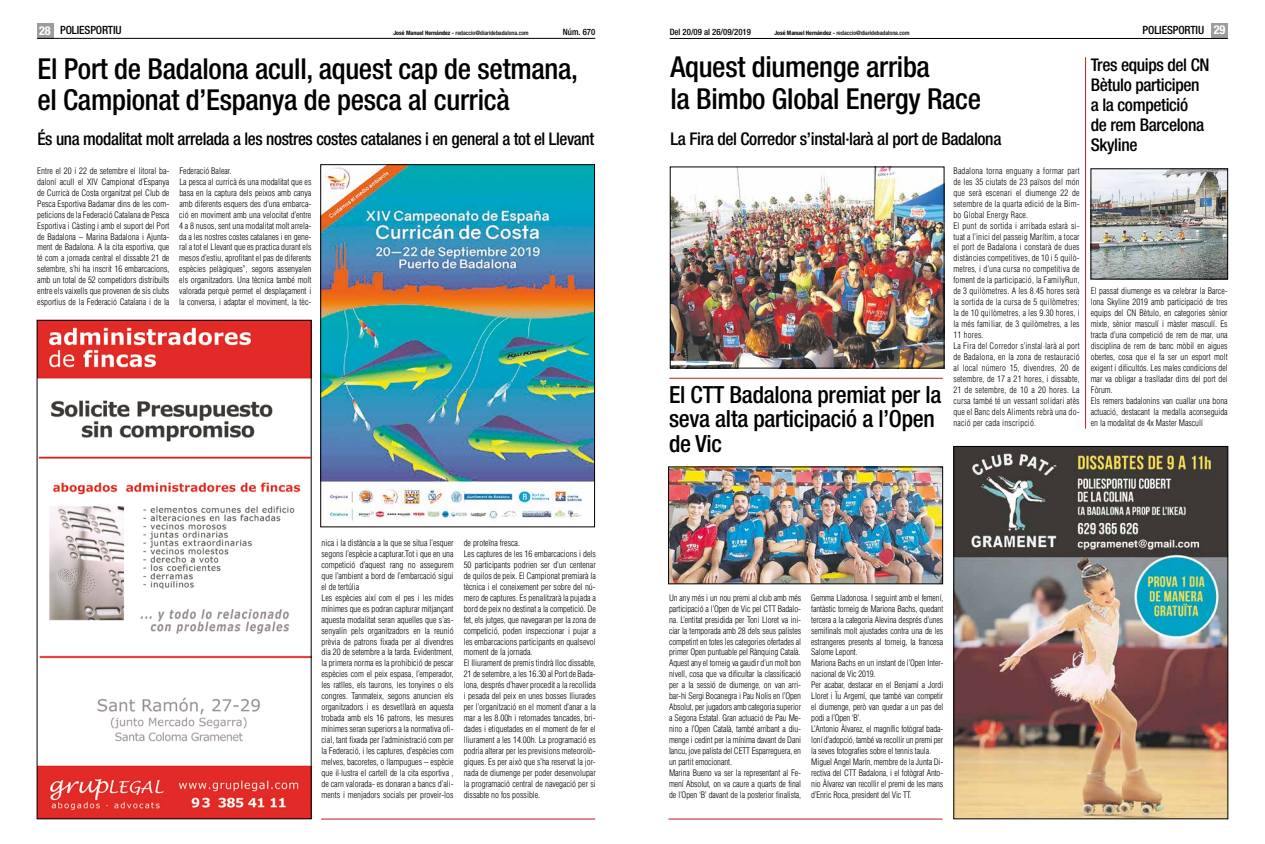
<style>
.page{position:relative;width:1265px;height:844px;background:#fff}
.page>*{position:absolute;margin:0;border:0;box-sizing:border-box;transform-origin:0 0}
.t1{font:500 condensed 28.88px/31.5px "Helvetica Neue";letter-spacing:-.01em;color:#000}
.t2{font:500 condensed 23.62px/24.5px "Helvetica Neue";letter-spacing:-.01em;color:#000}
.t3{font:500 condensed 17.5px/20.1px "Helvetica Neue";letter-spacing:-.02em;color:#000}
.t4{font:500 condensed 11.38px "Helvetica Neue";letter-spacing:-.01em;color:#000}
.t5{font:300 condensed 8.75px/10.9px "Helvetica";color:#000}
.t6{font:300 condensed 8.75px/10.9px "Helvetica";letter-spacing:.02em;color:#000}
.t7{font:500 condensed 8.75px "Helvetica Neue";color:#000}
.t8{font:500 condensed 6.04px "Helvetica Neue";color:#000}
.s1{font-weight:700;font-size:12.25px;color:#fff}
.s2{font-weight:700}
</style>
<div class="page">
<div style="left:37px;top:24px;width:17px;height:15px;background:#9d9d9c"></div>
<hr style="left:37px;top:38px;width:558px;height:1px;background:#000">
<div style="left:1211px;top:23px;width:17px;height:15px;background:#9d9d9c"></div>
<hr style="left:670px;top:38px;width:558px;height:1px;background:#000">
<img style="left:956px;top:448px;width:270px;height:368px">
<div style="left:954px;top:446px;width:274px;height:372px;border:1px solid #000"></div>
<img style="left:672px;top:169px;width:270px;height:197px">
<div style="left:670px;top:167px;width:274px;height:201px;border:1px solid #000"></div>
<img style="left:670px;top:468px;width:271px;height:113px">
<div style="left:668px;top:466px;width:275px;height:117px;border:1px solid #000"></div>
<hr style="left:669px;top:378px;width:274px;height:1px;background:#bd1d1d">
<hr style="left:1085px;top:57px;width:1px;height:371px;background:#bd1d1d">
<img style="left:1093px;top:171px;width:133px;height:106px">
<div style="left:1091px;top:169px;width:137px;height:110px;border:1px solid #000"></div>
<img style="left:39px;top:322px;width:270px;height:494px">
<img style="left:323px;top:166px;width:270px;height:355px">
<div style="left:321px;top:164px;width:274px;height:363px;border:1px solid #000"></div>
<hr style="left:321px;top:818px;width:274px;height:1px;background:#bd1d1d">
<hr style="left:668px;top:818px;width:275px;height:1px;background:#bd1d1d">
<h3 class="t4" style="left:39px;top:24px;width:84px"><span class="s1">28</span> POLIESPORTIU</h3>
<p class="t8" style="left:393px;top:29px;width:137px"><span class="s2">José Manuel Hernández -</span> redaccio@diaridebadalona.com</p>
<p class="t8" style="left:774px;top:29px;width:137px"><span class="s2">José Manuel Hernández -</span> redaccio@diaridebadalona.com</p>
<h3 class="t4" style="left:1143px;top:23px;width:84px">POLIESPORTIU <span class="s1">29</span></h3>
<p class="t7" style="left:563px;top:27px;width:34px">Núm. 670</p>
<p class="t7" style="left:670px;top:26px;width:83px">Del 20/09 al 26/09/2019</p>
<h1 class="t1" style="left:37px;top:52px;width:542px">El Port de Badalona acull, aquest cap de setmana, el Campionat d’Espanya de pesca al curricà</h1>
<h1 class="t1" style="left:670px;top:51px;width:312px">Aquest diumenge arriba<br>la Bimbo Global Energy Race</h1>
<h3 class="t3" style="left:37px;top:129px;width:558px">És una modalitat molt arrelada a les nostres costes catalanes i en general a tot el Llevant</h3>
<h3 class="t3" style="left:670px;top:129px;width:333px">La Fira del Corredor s’instal·larà al port de Badalona</h3>
<p class="t5" style="left:37px;top:165px;width:134px;text-align:justify">Entre el 20 i 22 de setembre el litoral ba&shy;daloní acull el XIV Campionat d’Espanya de Curricà de Costa organitzat pel Club de Pesca Esportiva Badamar dins de les com&shy;peticions de la Federació Catalana de Pesca Esportiva i Càsting i amb el suport del Port de Badalona – Marina Badalona i Ajunta&shy;ment de Badalona. A la cita esportiva, que té com a jornada central el dissabte 21 de setembre, s’hi ha inscrit 16 embarcacions, amb un total de 52 competidors distribuïts entre els vaixells que provenen de sis clubs esportius de la Federació Catalana i de la</p>
<p class="t5" style="left:179px;top:165px;width:134px">Federació Balear.<br>La pesca al curricà és una modalitat que es basa en la captura dels peixos amb canya amb diferents esquers des d’una embarca&shy;ció en moviment amb una velocitat d’entre 4 a 8 nusos, sent una modalitat molt arrela&shy;da a les nostres costes catalanes i en gene&shy;ral a tot el Llevant que es practica durant els mesos d’estiu, aprofitant el pas de diferents espècies pelàgiques”, segons assenyalen els organitzadors. Una tècnica també molt valorada perquè permet el desplaçament i la conversa, i adaptar el moviment, la tèc-</p>
<p class="t6" style="left:953px;top:165px;width:128px">Badalona torna enguany a formar part de les 35 ciutats de 23 països del món que serà escenari el diumenge 22 de setembre de la quarta edició de la Bim&shy;bo Global Energy Race.<br>El punt de sortida i arribada estarà si&shy;tuat a l’inici del passeig Marítim, a tocar el port de Badalona i constarà de dues distàncies competitives, de 10 i 5 quilò&shy;metres, i d’una cursa no competitiva de foment de la participació, la FamilyRun, de 3 quilòmetres. A les 8.45 hores serà la sortida de la cursa de 5 quilòmetres; la de 10 quilòmetres, a les 9.30 hores, i la més familiar, de 3 quilòmetres, a les 11 hores.<br>La Fira del Corredor s’instal·larà al port de Badalona, en la zona de restauració al local número 15, divendres, 20 de setembre, de 17 a 21 hores, i dissabte, 21 de setembre, de 10 a 20 hores. La cursa també té un vessant solidari atès que el Banc dels Aliments rebrà una do&shy;nació per cada inscripció.</p>
<h2 class="t2" style="left:669px;top:382px;width:274px">El CTT Badalona premiat per la seva alta participació a l’Open de Vic</h2>
<h3 class="t3" style="left:1091px;top:54px;width:120px">Tres equips del CN<br>Bètulo participen a la competició<br>de rem Barcelona<br>Skyline</h3>
<p class="t5" style="left:1091px;top:285px;width:138px">El passat diumenge es va celebrar la Barce&shy;lona Skyline 2019 amb participació de tres equips del CN Bètulo, en categories sènior mixte, sènior masculí i màster masculí. Es tracta d’una competició de rem de mar, una disciplina de rem de banc mòbil en aigues obertes, cosa que el fa ser un esport molt exigent i dificultós. Les males condicions del mar va obligar a traslladar dins del port del Fòrum.<br>Els remers badalonins van cuallar una bona actuació, destacant la medalla aconseguida en la modalitat de 4x Master Masculí</p>
<p class="t5" style="left:322px;top:537px;width:134px">nica i la distància a la que se situa l’esquer segons l’espècie a capturar.Tot i que en una competició d’aquest rang no assegurem que l’ambient a bord de l’embarcació sigui el de tertúlia<br>Les espècies així com el pes i les mides mínimes que es podran capturar mitjançant aquesta modalitat seran aquelles que s’as&shy;senyalin pels organitzadors en la reunió prèvia de patrons fixada per al divendres dia 20 de setembre a la tarda. Evidentment, la primera norma es la prohibició de pescar espècies com el peix espasa, l’emperador, les ratlles, els taurons, les tonyines o els congres. Tanmateix, segons anuncien els organitzadors i es desvetllarà en aquesta trobada amb els 16 patrons, les mesures mínimes seran superiors a la normativa ofi&shy;cial, tant fixada per l’administració com per la Federació, i les captures, d’espècies com melves, bacoretes, o llampugues – espècie que il·lustra el cartell de la cita esportiva , de carn valorada- es donaran a bancs d’ali&shy;ments i menjadors socials per proveir-los</p>
<p class="t5" style="left:464px;top:537px;width:134px">de proteïna fresca.<br>Les captures de les 16 embarcacions i dels 50 participants podrien ser d’un centenar de quilos de peix. El Campionat premiarà la tècnica i el coneixement per sobre del nú&shy;mero de captures. Es penalitzarà la pujada a bord de peix no destinat a la competició. De fet, els jutges, que navegaran per la zona de competició, poden inspeccionar i pujar a les embarcacions participants en qualsevol moment de la jornada.<br>El lliurament de premis tindrà lloc dissabte, 21 de setembre, a les 16.30 al Port de Bada&shy;lona, després d’haver procedit a la recollida i pesada del peix en unes bosses lliurades per l’organització en el moment d’anar a la mar a les 8.00h i retornades tancades, bri&shy;dades i etiquetades en el moment de fer el lliurament a les 14.00h. La programació es podria alterar per les previsions meteorolò&shy;giques. Es per això que s’ha reservat la jor&shy;nada de diumenge per poder desenvolupar la programació central de navegació per si dissabte no fos possible.</p>
<p class="t5" style="left:669px;top:592px;width:134px">Un any més i un nou premi al club amb més participació a l’Open de Vic pel CTT Badalo&shy;na. L’entitat presidida per Toni Lloret va ini&shy;ciar la temporada amb 28 dels seus palistes competint en totes les categories ofertades al primer Open puntuable pel Rànquing Català.<br>Aquest any el torneig va gaudir d’un molt bon nivell, cosa que va dificultar la classificació per a la sessió de diumenge, on van arri&shy;bar-hi Sergi Bocanegra i Pau Nolis en l’Open Absolut, per jugadors amb categoria superior a Segona Estatal. Gran actuació de Pau Me&shy;nino a l’Open Català, també arribant a diu&shy;menge i cedint per la mínima davant de Dani Iancu, jove palista del CETT Esparreguera, en un partit emocionant.<br>Marina Bueno va ser la representant al Fe&shy;mení Absolut, on va caure a quarts de final de l’Open ‘B’ davant de la posterior finalista,</p>
<p class="t5" style="left:811px;top:592px;width:134px">Gemma Lladonosa. I seguint amb el femení, fantàstic torneig de Mariona Bachs, quedant tercera a la categoria Alevina després d’unes semifinals molt ajustades contra una de les estrangeres presents al torneig, la francesa Salome Lepont.<br>Mariona Bachs en un instant de l’Open Inter&shy;nacional de Vic 2019.<br>Per acabar, destacar en el Benjamí a Jordi Lloret i Ïu Argemí, que també van competir el diumenge, però van quedar a un pas del podi a l’Open ‘B’.<br>L’Antonio Àlvarez, el magnífic fotògraf bada&shy;loní d’adopció, també va recollir un premi per la seves fotografies sobre el tennis taula.<br>Miguel Angel Marín, membre de la Junta Di&shy;rectiva del CTT Badalona, i el fotògraf Anto&shy;nio Àlvarez van recollir el premi de les mans d’Enric Roca, president del Vic TT.</p>
</div>
